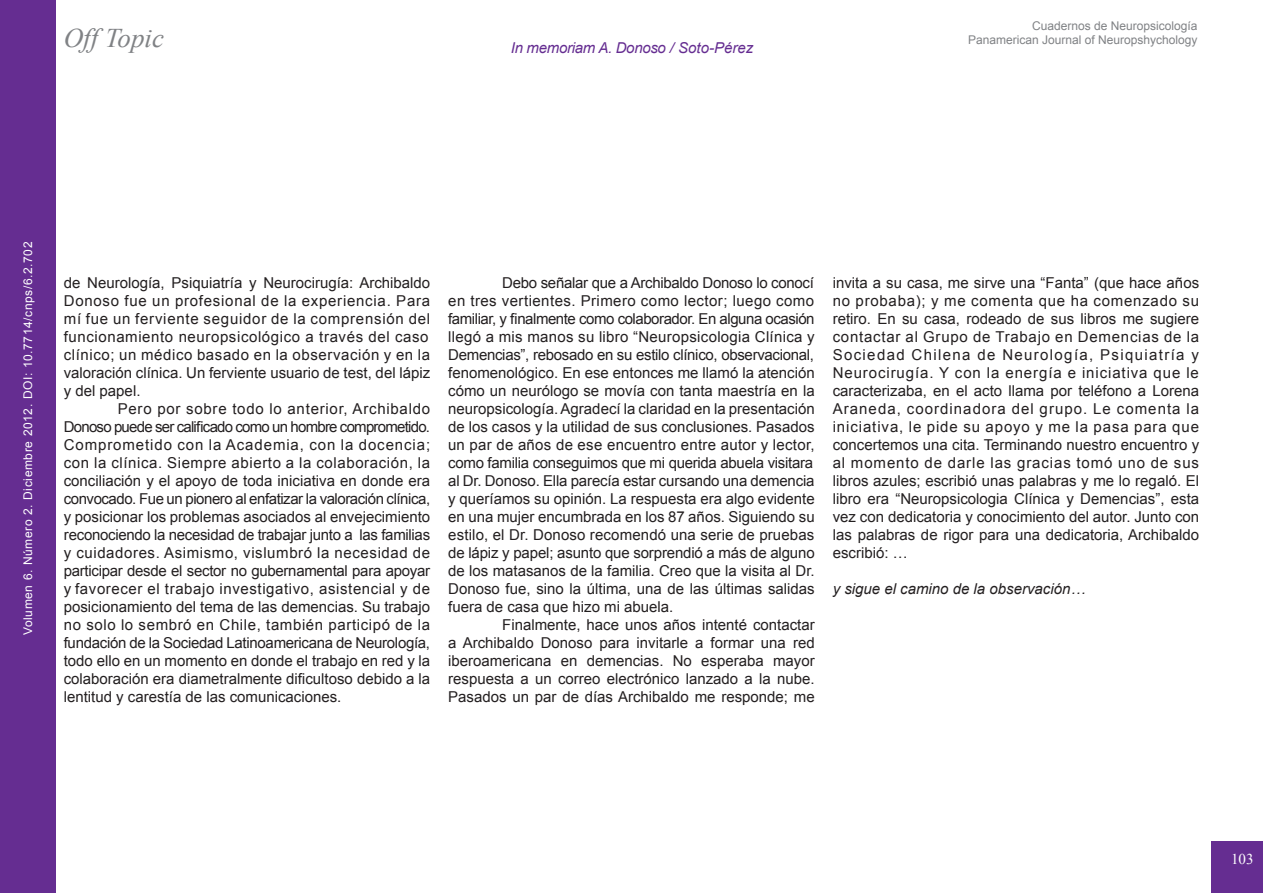
<style>
.page{position:relative;width:1263px;height:893px;background:#fff}
.page>*{position:absolute;margin:0;border:0;box-sizing:border-box;transform-origin:0 0}
.t1{font:italic 27px "Times New Roman";color:#808285}
.t2{font:15px/18px "Arial";color:#231f20}
.t3{font:15px/18px "Arial";letter-spacing:-.02em;color:#231f20}
.t4{font:15px "Arial";letter-spacing:.04em;color:#231f20}
.t5{font:15px/18px "Arial";letter-spacing:-.03em;color:#231f20}
.t6{font:15px/18px "Arial";letter-spacing:-.05em;color:#231f20}
.t7{font:15px "Arial";letter-spacing:.06em;color:#231f20}
.t8{font:15px "Arial";letter-spacing:.05em;color:#231f20}
.t9{font:15px "Arial";letter-spacing:.02em;color:#231f20}
.t10{font:15px "Arial";letter-spacing:.03em;color:#231f20}
.t11{font:15px "Arial";letter-spacing:.09em;color:#231f20}
.t12{font:italic 15px "Arial";color:#231f20}
.t13{font:italic 15px "Arial";letter-spacing:-.02em;color:#652d91}
.t14{font:15px "Times New Roman";color:#fff}
.t15{font:12px "Arial";color:#808285}
.t16{font:12px "Arial";letter-spacing:.05em;color:#fff}
</style>
<div class="page">
<div style="left:0;top:0;width:55px;height:893px;background:#652d91"></div>
<div style="left:1212px;top:842px;width:51px;height:51px;background:#652d91"></div>
<p class="t1" style="left:64px;top:20px;width:102px">Off Topic</p>
<p class="t13" style="left:511px;top:38px;width:244px">In memoriam A. Donoso / Soto-Pérez</p>
<p class="t15" style="left:1032px;top:18px;width:167px">Cuadernos de Neuropsicología</p>
<p class="t15" style="left:968px;top:32px;width:231px">Panamerican Journal of Neuropshychology</p>
<p class="t16" style="left:20px;top:635px;width:395px;rotate:-90deg">Volumen 6. Número 2. Diciembre 2012. DOI: 10.7714/cnps/6.2.702</p>
<p class="t2" style="left:64px;top:274px;width:368px">de Neurología, Psiquiatría y Neurocirugía: Archibaldo<br>Donoso fue un profesional de la experiencia. Para</p>
<p class="t8" style="left:64px;top:309px;width:368px">mí fue un ferviente seguidor de la comprensión del</p>
<p class="t4" style="left:64px;top:327px;width:366px">funcionamiento neuropsicológico a través del caso</p>
<p class="t4" style="left:64px;top:345px;width:368px">clínico; un médico basado en la observación y en la</p>
<p class="t2" style="left:64px;top:364px;width:368px">valoración clínica. Un ferviente usuario de test, del lápiz y del papel.</p>
<p class="t8" style="left:118px;top:399px;width:314px">Pero por sobre todo lo anterior, Archibaldo</p>
<p class="t6" style="left:64px;top:418px;width:368px">Donoso puede ser calificado como un hombre comprometido.<br>Comprometido con la Academia, con la docencia;</p>
<p class="t4" style="left:64px;top:453px;width:368px">con la clínica. Siempre abierto a la colaboración, la</p>
<p class="t5" style="left:64px;top:472px;width:368px">conciliación y el apoyo de toda iniciativa en donde era convocado. Fue un pionero al enfatizar la valoración clínica,</p>
<p class="t2" style="left:64px;top:508px;width:368px">y posicionar los problemas asociados al envejecimiento</p>
<p class="t3" style="left:64px;top:526px;width:368px">reconociendo la necesidad de trabajar junto a las familias</p>
<p class="t4" style="left:64px;top:543px;width:368px">y cuidadores. Asimismo, vislumbró la necesidad de</p>
<p class="t3" style="left:64px;top:562px;width:368px">participar desde el sector no gubernamental para apoyar y favorecer el trabajo investigativo, asistencial y de</p>
<p class="t2" style="left:64px;top:598px;width:368px">posicionamiento del tema de las demencias. Su trabajo no solo lo sembró en Chile, también participó de la</p>
<p class="t2" style="left:64px;top:634px;width:368px;text-align:justify">fundación de la Sociedad Latinoamericana de Neurología, todo ello en un momento en donde el trabajo en red y la colaboración era diametralmente dificultoso debido a la lentitud y carestía de las comunicaciones.</p>
<p class="t3" style="left:502px;top:274px;width:313px">Debo señalar que a Archibaldo Donoso lo conocí</p>
<p class="t10" style="left:448px;top:291px;width:367px">en tres vertientes. Primero como lector; luego como</p>
<p class="t5" style="left:448px;top:310px;width:368px">familiar, y finalmente como colaborador. En alguna ocasión</p>
<p class="t9" style="left:448px;top:327px;width:368px">llegó a mis manos su libro “Neuropsicologia Clínica y</p>
<p class="t3" style="left:448px;top:346px;width:367px">Demencias”, rebosado en su estilo clínico, observacional,</p>
<p class="t2" style="left:448px;top:364px;width:368px;text-align:justify">fenomenológico. En ese entonces me llamó la atención cómo un neurólogo se movía con tanta maestría en la neuropsicología. Agradecí la claridad en la presentación de los casos y la utilidad de sus conclusiones. Pasados un par de años de ese encuentro entre autor y lector,</p>
<p class="t3" style="left:448px;top:454px;width:366px">como familia conseguimos que mi querida abuela visitara</p>
<p class="t2" style="left:448px;top:472px;width:368px">al Dr. Donoso. Ella parecía estar cursando una demencia</p>
<p class="t2" style="left:448px;top:490px;width:368px;text-align:justify">y queríamos su opinión. La respuesta era algo evidente en una mujer encumbrada en los 87 años. Siguiendo su estilo, el Dr. Donoso recomendó una serie de pruebas</p>
<p class="t2" style="left:448px;top:544px;width:368px">de lápiz y papel; asunto que sorprendió a más de alguno</p>
<p class="t2" style="left:448px;top:562px;width:368px;text-align:justify">de los matasanos de la familia. Creo que la visita al Dr.<br>Donoso fue, sino la última, una de las últimas salidas fuera de casa que hizo mi abuela.</p>
<p class="t2" style="left:448px;top:616px;width:368px;text-align:justify;text-indent:54px">Finalmente, hace unos años intenté contactar a Archibaldo Donoso para invitarle a formar una red iberoamericana en demencias. No esperaba mayor respuesta a un correo electrónico lanzado a la nube.<br>Pasados un par de días Archibaldo me responde; me</p>
<p class="t2" style="left:833px;top:274px;width:368px">invita a su casa, me sirve una “Fanta” (que hace años no probaba); y me comenta que ha comenzado su</p>
<p class="t2" style="left:833px;top:310px;width:368px">retiro. En su casa, rodeado de sus libros me sugiere contactar al Grupo de Trabajo en Demencias de la</p>
<p class="t11" style="left:833px;top:345px;width:368px">Sociedad Chilena de Neurología, Psiquiatría y</p>
<p class="t7" style="left:833px;top:363px;width:368px">Neurocirugía. Y con la energía e iniciativa que le</p>
<p class="t2" style="left:833px;top:382px;width:368px">caracterizaba, en el acto llama por teléfono a Lorena<br>Araneda, coordinadora del grupo. Le comenta la</p>
<p class="t7" style="left:833px;top:417px;width:368px">iniciativa, le pide su apoyo y me la pasa para que</p>
<p class="t2" style="left:833px;top:436px;width:368px">concertemos una cita. Terminando nuestro encuentro y al momento de darle las gracias tomó uno de sus</p>
<p class="t2" style="left:833px;top:472px;width:368px;text-align:justify">libros azules; escribió unas palabras y me lo regaló. El libro era “Neuropsicologia Clínica y Demencias”, esta vez con dedicatoria y conocimiento del autor. Junto con las palabras de rigor para una dedicatoria, Archibaldo escribió: …</p>
<p class="t12" style="left:833px;top:579px;width:254px">y sigue el camino de la observación…</p>
<p class="t14" style="left:1231px;top:848px;width:24px">103</p>
</div>
